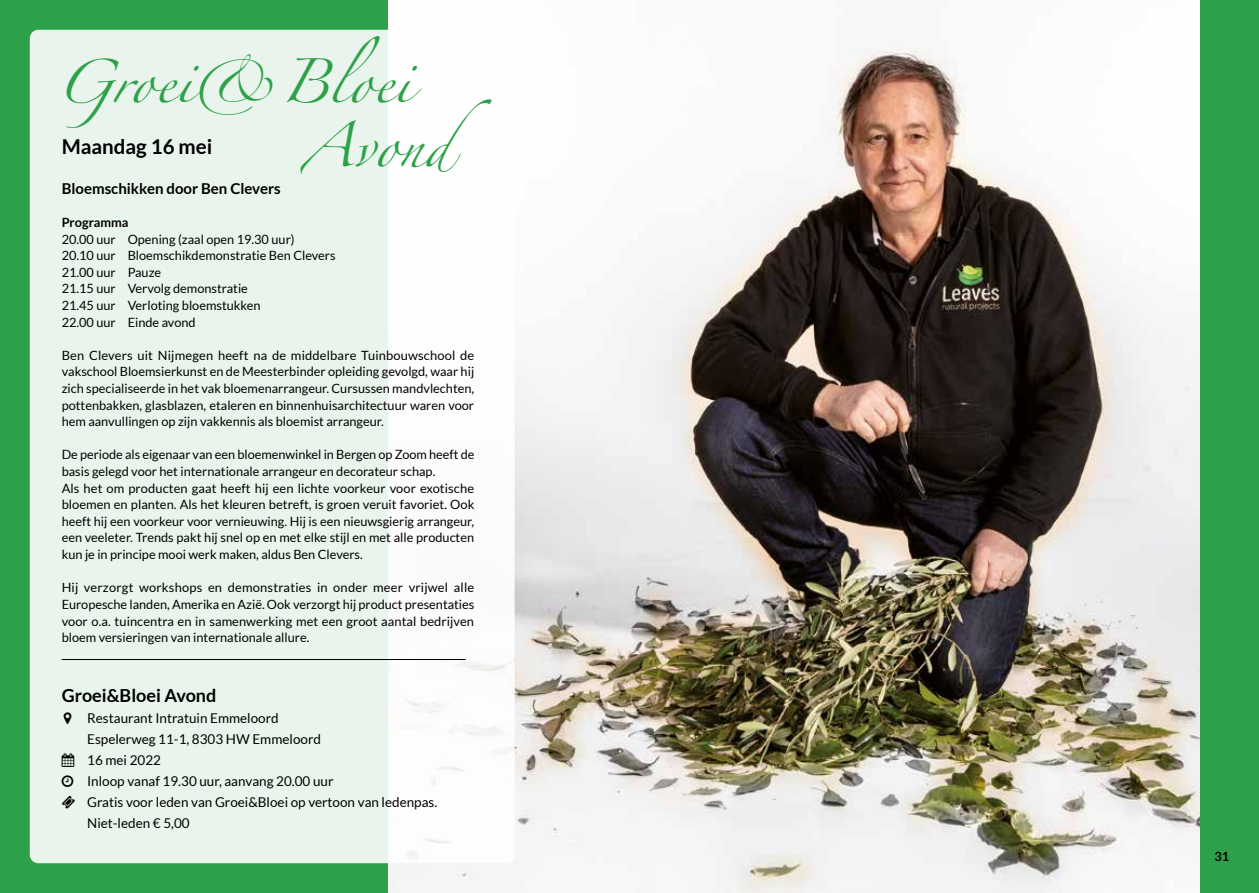
<style>
.page{position:relative;width:1259px;height:893px;background:#2da149}
.page>*{position:absolute;margin:0;border:0;box-sizing:border-box;transform-origin:0 0}
.t1{font:39.45px "Zapfino";color:#2da149}
.t2{font:700 20.55px "Lato";color:#000}
.t3{font:700 18px "Lato";color:#000}
.t4{font:700 15px "Lato";color:#000}
.t5{font:13.5px/21px "Lato";color:#000}
.t6{font:12.75px/16.6px "Lato";color:#000}
.t7{font:700 12.75px "Lato";color:#000}
</style>
<div class="page">
<img style="left:389px;top:0;width:810px;height:893px">
<div style="left:30px;top:30px;width:484px;height:833px;background:linear-gradient(to right,#e3f3e7,#fafcfa);border-radius:9px"></div>
<hr style="left:62px;top:659px;width:404px;height:1px;background:#000">
<svg style="left:64px;top:712px;width:7px;height:11px"></svg>
<svg style="left:62px;top:775px;width:11px;height:11px"></svg>
<svg style="left:62px;top:795px;width:13px;height:13px"></svg>
<h1 class="t1" style="left:56px;top:65px;width:357px">Groei&amp;Bloei</h1>
<h2 class="t2" style="left:62px;top:135px;width:152px">Maandag 16 mei</h2>
<h1 class="t1" style="left:302px;top:130px;width:191px">Avond</h1>
<p class="t4" style="left:62px;top:180px;width:221px">Bloemschikken door Ben Clevers</p>
<p class="t7" style="left:62px;top:215px;width:68px">Programma</p>
<p class="t6" style="left:62px;top:231px;width:275px">20.00 uur Opening (zaal open 19.30 uur)<br>20.10 uur Bloemschikdemonstratie Ben Clevers<br>21.00 uur Pauze<br>21.15 uur Vervolg demonstratie<br>21.45 uur Verloting bloemstukken<br>22.00 uur Einde avond</p>
<p class="t6" style="left:62px;top:347px;width:414px;text-align:justify">Ben Clevers uit Nijmegen heeft na de middelbare Tuinbouwschool de vakschool Bloemsierkunst en de Meesterbinder opleiding gevolgd, waar hij zich specialiseerde in het vak bloemenarrangeur. Cursussen mandvlechten, pottenbakken, glasblazen, etaleren en binnenhuisarchitectuur waren voor hem aanvullingen op zijn vakkennis als bloemist arrangeur.</p>
<p class="t6" style="left:62px;top:446px;width:414px">De periode als eigenaar van een bloemenwinkel in Bergen op Zoom heeft de basis gelegd voor het internationale arrangeur en decorateur schap.<br>Als het om producten gaat heeft hij een lichte voorkeur voor exotische bloemen en planten. Als het kleuren betreft, is groen veruit favoriet. Ook heeft hij een voorkeur voor vernieuwing. Hij is een nieuwsgierig arrangeur, een veeleter. Trends pakt hij snel op en met elke stijl en met alle producten kun je in principe mooi werk maken, aldus Ben Clevers.</p>
<p class="t6" style="left:62px;top:579px;width:414px;text-align:justify">Hij verzorgt workshops en demonstraties in onder meer vrijwel alle Europesche landen, Amerika en Azië. Ook verzorgt hij product presentaties voor o.a. tuincentra en in samenwerking met een groot aantal bedrijven bloem versieringen van internationale allure.</p>
<h3 class="t3" style="left:62px;top:685px;width:156px">Groei&amp;Bloei Avond</h3>
<p class="t5" style="left:87px;top:707px;width:235px">Restaurant Intratuin Emmeloord<br>Espelerweg 11-1, 8303 HW Emmeloord</p>
<p class="t5" style="left:87px;top:749px;width:352px;text-indent:-26px">▲ 16 mei 2022<br>Inloop vanaf 19.30 uur, aanvang 20.00 uur<br>Gratis voor leden van Groei&amp;Bloei op vertoon van ledenpas.<br>Niet-leden € 5,00</p>
<p class="t7" style="left:1214px;top:849px;width:16px">31</p>
</div>
